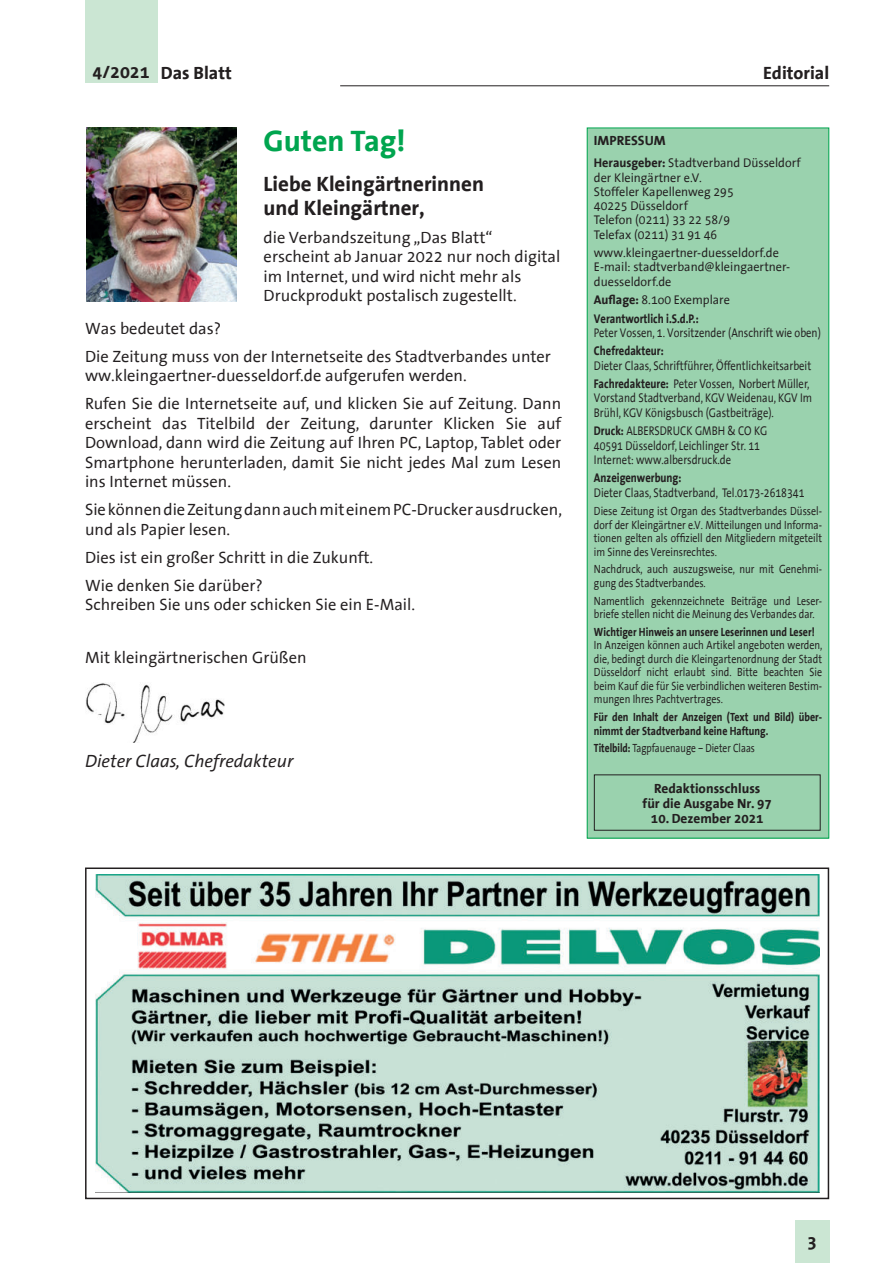
<style>
.page{position:relative;width:893px;height:1263px;background:#fff}
.page>*{position:absolute;margin:0;border:0;box-sizing:border-box;transform-origin:0 0}
.t1{font:700 30px "The Sans Office";color:#00a54f}
.t2{font:700 21px/24px "The Sans Office";color:#231f20}
.t3{font:italic 18px "The Sans Office";color:#231f20}
.t4{font:700 18px "The Sans Office";color:#231f20}
.t5{font:16.5px/19.5px "The Sans Office";color:#231f20}
.t6{font:700 13.5px/15px "The Sans Office";color:#231f20;text-align:center}
.t7{font:12.75px/14.2px "The Sans Office";color:#231f20;scale:.83 1}
.t8{font:12.75px/14.2px "The Sans Office";color:#231f20;scale:.96 1}
.t9{font:700 12.75px/18.5px "The Sans Office";color:#231f20;scale:.96 1}
.t10{font:700 12.75px "The Sans Office";color:#231f20;scale:.83 1}
.t11{font:12px/13.5px "The Sans Office";color:#231f20;text-align:justify;scale:.83 1}
.t12{font:700 12px/13.5px "The Sans Office";color:#231f20;scale:.83 1}
.t13{font:12px "The Sans Office";color:#231f20;scale:.79 1}
.s1{font-weight:700}
.s2{font-weight:400}
</style>
<div class="page">
<div style="left:85px;top:0;width:72px;height:83px;background:#cbe6d3"></div>
<div style="left:795px;top:1220px;width:34px;height:43px;background:#cbe6d3"></div>
<hr style="left:340px;top:85px;width:489px;height:1px;background:#231f20">
<img style="left:95px;top:874px;width:724px;height:318px">
<div style="left:85px;top:867px;width:744px;height:332px;border:2px solid #231f20"></div>
<div style="left:587px;top:128px;width:242px;height:710px;background:#9ad2ae"></div>
<div style="left:587px;top:128px;width:242px;height:710px;border:1px solid #00a54f"></div>
<div style="left:594px;top:774px;width:227px;height:57px;border:1px solid #231f20"></div>
<img style="left:87px;top:128px;width:149px;height:174px">
<img style="left:86px;top:683px;width:139px;height:60px">
<p class="t4" style="left:93px;top:64px;width:141px">4/2021 Das Blatt</p>
<h1 class="t1" style="left:264px;top:126px;width:143px">Guten Tag!</h1>
<p class="t2" style="left:264px;top:172px;width:222px">Liebe Kleingärtnerinnen und Kleingärtner,</p>
<p class="t5" style="left:264px;top:228px;width:298px">die Verbandszeitung „Das Blatt“ erscheint ab Januar 2022 nur noch digital im Internet, und wird nicht mehr als Druckprodukt postalisch zugestellt.</p>
<p class="t5" style="left:85px;top:315px;width:467px;line-height:28px">Was bedeutet das?<br>Die Zeitung muss von der Internetseite des Stadtverbandes unter</p>
<p class="t5" style="left:85px;top:362px;width:478px;line-height:28px">ww.kleingaertner-duesseldorf.de aufgerufen werden.<br>Rufen Sie die Internetseite auf, und klicken Sie auf Zeitung. Dann</p>
<p class="t5" style="left:85px;top:414px;width:478px;text-align:justify">erscheint das Titelbild der Zeitung, darunter Klicken Sie auf Download, dann wird die Zeitung auf Ihren PC, Laptop, Tablet oder Smartphone herunterladen, damit Sie nicht jedes Mal zum Lesen ins Internet müssen.</p>
<p class="t5" style="left:85px;top:501px;width:478px">Sie können die Zeitung dann auch mit einem PC-Drucker ausdrucken, und als Papier lesen.</p>
<p class="t5" style="left:85px;top:544px;width:290px;line-height:28px">Dies ist ein großer Schritt in die Zukunft.<br>Wie denken Sie darüber?</p>
<p class="t5" style="left:85px;top:596px;width:332px">Schreiben Sie uns oder schicken Sie ein E-Mail.</p>
<p class="t5" style="left:85px;top:648px;width:223px">Mit kleingärtnerischen Grüßen</p>
<p class="t3" style="left:85px;top:752px;width:210px">Dieter Claas, Chefredakteur</p>
<p class="t4" style="left:763px;top:63px;width:68px">Editorial</p>
<p class="t6" style="left:594px;top:133px;width:73px">IMPRESSUM</p>
<p class="t8" style="left:594px;top:157px;width:217px"><span class="s1">Herausgeber:</span> Stadtverband Düsseldorf der Kleingärtner e.V.<br>Stoffeler Kapellenweg 295<br>40225 Düsseldorf<br>Telefon (0211) 33 22 58/9<br>Telefax (0211) 31 91 46</p>
<p class="t8" style="left:594px;top:246px;width:206px">www.kleingaertner-duesseldorf.de<br>E-mail: stadtverband@kleingaertner&shy;duesseldorf.de</p>
<p class="t9" style="left:594px;top:291px;width:143px">Auflage: <span class="s2">8.1o0 Exemplare<br></span>Verantwortlich i.S.d.P.:</p>
<p class="t7" style="left:594px;top:326px;width:275px">Peter Vossen, 1. Vorsitzender (Anschrift wie oben)</p>
<p class="t10" style="left:594px;top:345px;width:86px">Chefredakteur:</p>
<p class="t7" style="left:594px;top:357px;width:263px;line-height:18.5px">Dieter Claas, Schriftführer, Öffentlichkeitsarbeit<br><span class="s1">Fachredakteure:</span> Peter Vossen, Norbert Müller,</p>
<p class="t7" style="left:594px;top:392px;width:264px">Vorstand Stadtverband, KGV Weidenau, KGV Im<br>Brühl, KGV Königsbusch (Gastbeiträge).</p>
<p class="t7" style="left:594px;top:424px;width:210px"><span class="s1">Druck:</span> ALBERSDRUCK GMBH &amp; CO KG<br>40591 Düsseldorf, Leichlinger Str. 11<br>Internet: www.albersdruck.de</p>
<p class="t10" style="left:594px;top:471px;width:107px">Anzeigenwerbung:</p>
<p class="t7" style="left:594px;top:486px;width:255px">Dieter Claas, Stadtverband, Tel.0173-2618341</p>
<p class="t11" style="left:594px;top:505px;width:276px">Diese Zeitung ist Organ des Stadtverbandes Düssel&shy;dorf der Kleingärtner e.V. Mitteilungen und Informa&shy;tionen gelten als offiziell den Mitgliedern mitgeteilt im Sinne des Vereinsrechtes.</p>
<p class="t11" style="left:594px;top:563px;width:276px">Nachdruck, auch auszugsweise, nur mit Genehmi&shy;gung des Stadtverbandes.</p>
<p class="t11" style="left:594px;top:594px;width:276px">Namentlich gekennzeichnete Beiträge und Leser&shy;briefe stellen nicht die Meinung des Verbandes dar.</p>
<p class="t12" style="left:594px;top:625px;width:267px">Wichtiger Hinweis an unsere Leserinnen und Leser!</p>
<p class="t11" style="left:594px;top:639px;width:277px">In Anzeigen können auch Artikel angeboten werden, die, bedingt durch die Kleingartenordnung der Stadt Düsseldorf nicht erlaubt sind. Bitte beachten Sie beim Kauf die für Sie verbindlichen weiteren Bestim&shy;mungen Ihres Pachtvertrages.</p>
<p class="t12" style="left:594px;top:711px;width:276px">Für den Inhalt der Anzeigen (Text und Bild) über&shy;nimmt der Stadtverband keine Haftung.</p>
<p class="t13" style="left:594px;top:742px;width:205px"><span class="s1">Titelbild:</span> Tagpfauenauge – Dieter Claas</p>
<p class="t6" style="left:643px;top:781px;width:131px">Redaktionsschluss<br>für die Ausgabe Nr. 97</p>
<p class="t6" style="left:651px;top:811px;width:114px">10. Dezember 2021</p>
<p class="t4" style="left:807px;top:1233px;width:11px">3</p>
</div>
